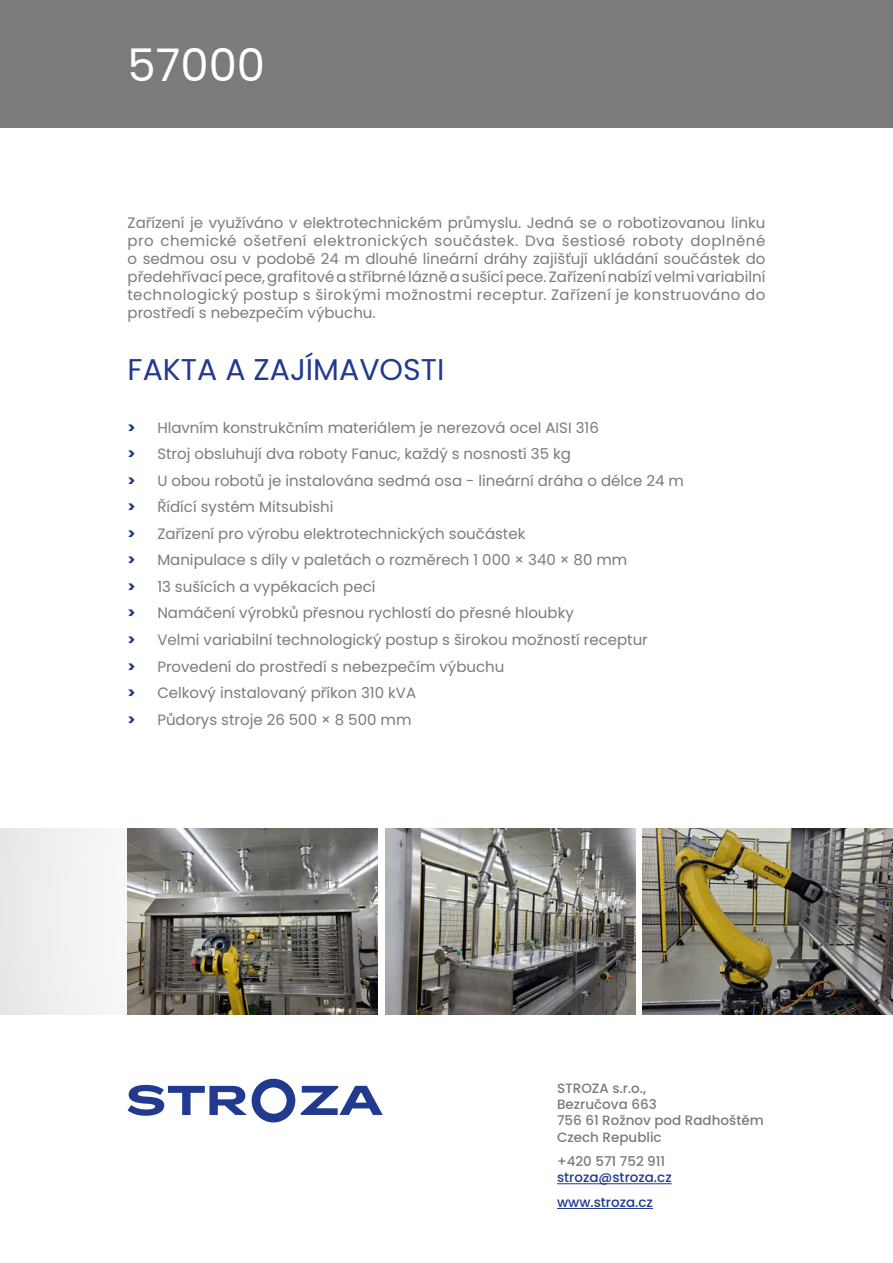
<style>
.page{position:relative;width:893px;height:1263px;background:#fff}
.page>*{position:absolute;margin:0;border:0;box-sizing:border-box;transform-origin:0 0}
.t1{font:45px "Poppins";color:#fff}
.t2{font:30px "Poppins";color:#213a8f}
.t3{font:15px/26.5px "Poppins";color:#7c7b7b;text-align:justify}
.t4{font:500 13.5px/16.2px "Poppins";color:#7c7b7b}
.t5{font:500 13.5px/24.8px "Poppins";color:#213a8f}
.s1{font-weight:700;color:#213a8f}
</style>
<div class="page">
<svg style="left:0;top:828px;width:643px;height:186px"></svg>
<img style="left:128px;top:828px;width:250px;height:186px">
<img style="left:385px;top:828px;width:250px;height:186px">
<img style="left:643px;top:828px;width:250px;height:186px">
<div style="left:0;top:0;width:893px;height:128px;background:#7c7b7b"></div>
<hr style="left:557px;top:1183px;width:115px;height:1px;background:#213a8f">
<hr style="left:557px;top:1208px;width:96px;height:1px;background:#213a8f">
<svg style="left:301px;top:1086px;width:82px;height:29px"></svg>
<svg style="left:128px;top:1079px;width:167px;height:43px"></svg>
<h1 class="t1" style="left:128px;top:39px;width:139px">57000</h1>
<p class="t3" style="left:128px;top:214px;width:639px;line-height:18px">Zařízení je využíváno v elektrotechnickém průmyslu. Jedná se o robotizovanou linku pro chemické ošetření elektronických součástek. Dva šestiosé roboty doplněné o sedmou osu v podobě 24 m dlouhé lineární dráhy zajišťují ukládání součástek do předehřívací pece, grafitové a stříbrné lázně a sušící pece. Zařízení nabízí velmi variabilní technologický postup s širokými možnostmi receptur. Zařízení je konstruováno do prostředí s nebezpečím výbuchu.</p>
<h2 class="t2" style="left:128px;top:352px;width:318px">FAKTA A ZAJÍMAVOSTI</h2>
<p class="t3" style="left:128px;top:414px;width:558px;text-align:left"><span class="s1">&gt;</span> Hlavním konstrukčním materiálem je nerezová ocel AISI 316<br><span class="s1">&gt;</span> Stroj obsluhují dva roboty Fanuc, každý s nosností 35 kg<br><span class="s1">&gt;</span> U obou robotů je instalována sedmá osa - lineární dráha o délce 24 m <span class="s1">&gt;</span> Řídící systém Mitsubishi<br><span class="s1">&gt;</span> Zařízení pro výrobu elektrotechnických součástek<br><span class="s1">&gt;</span> Manipulace s díly v paletách o rozměrech 1 000 × 340 × 80 mm<br><span class="s1">&gt;</span> 13 sušících a vypékacích pecí<br><span class="s1">&gt;</span> Namáčení výrobků přesnou rychlostí do přesné hloubky<br><span class="s1">&gt;</span> Velmi variabilní technologický postup s širokou možností receptur<br><span class="s1">&gt;</span> Provedení do prostředí s nebezpečím výbuchu<br><span class="s1">&gt;</span> Celkový instalovaný příkon 310 kVA<br><span class="s1">&gt;</span> Půdorys stroje 26 500 × 8 500 mm</p>
<p class="t4" style="left:557px;top:1080px;width:208px">STROZA s.r.o.,<br>Bezručova 663<br>756 61 Rožnov pod Radhoštěm<br>Czech Republic</p>
<p class="t4" style="left:557px;top:1153px;width:110px">+420 571 752 911</p>
<p class="t5" style="left:557px;top:1165px;width:116px">stroza@stroza.cz www.stroza.cz</p>
</div>
